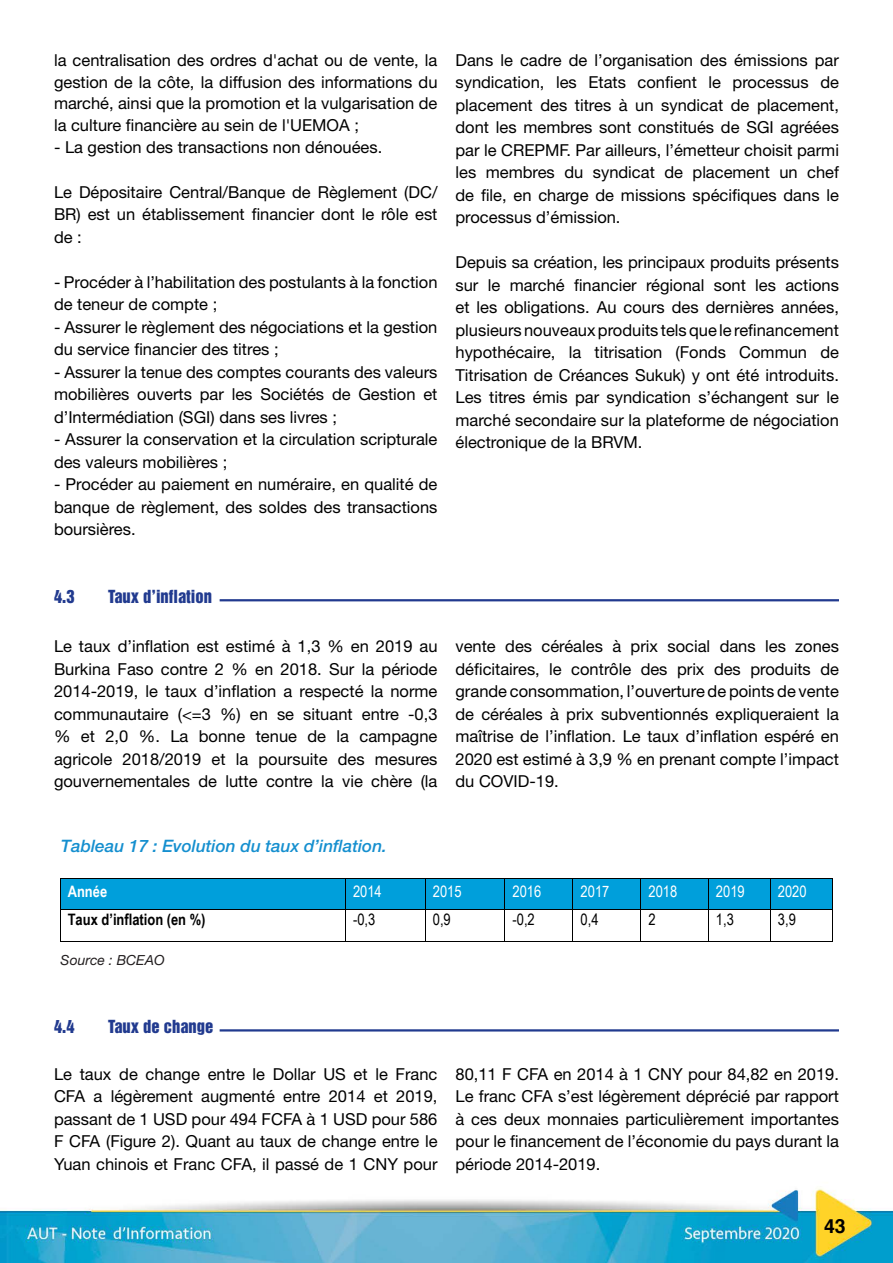
<style>
.page{position:relative;width:893px;height:1263px;background:#fff}
.page>*{position:absolute;margin:0;border:0;box-sizing:border-box;transform-origin:0 0}
.t1{font:700 19.5px "Helvetica";color:#000}
.t2{font:italic 500 17.1px "Helvetica Neue LT Std";color:#158fcf}
.t3{font:16.5px/22.5px "Helvetica Neue LT Std";color:#000;text-align:justify}
.t4{font:16.5px "Helvetica Inserat";color:#213a8f}
.t5{font:15.75px "Arial Narrow";color:#fff}
.t6{font:15.75px "Arial Narrow";color:#000}
.t7{font:700 15.75px "Arial Narrow";color:#000}
.t8{font:700 15.75px "Arial Narrow";color:#fff}
.t9{font:italic 13.95px "Helvetica Neue LT Std";color:#231f20}
</style>
<div class="page">
<img style="left:0;top:599px;width:893px;height:664px">
<hr style="left:220px;top:599px;width:619px;height:2px;background:#213a8f">
<hr style="left:220px;top:1029px;width:619px;height:2px;background:#213a8f">
<div style="left:61px;top:878px;width:772px;height:31px;background:#009fdb"></div>
<hr style="left:60px;top:878px;width:285px;height:1px;background:#000">
<hr style="left:346px;top:878px;width:79px;height:1px;background:#000">
<hr style="left:425px;top:878px;width:79px;height:1px;background:#000">
<hr style="left:505px;top:878px;width:68px;height:1px;background:#000">
<hr style="left:573px;top:878px;width:67px;height:1px;background:#000">
<hr style="left:641px;top:878px;width:67px;height:1px;background:#000">
<hr style="left:709px;top:878px;width:61px;height:1px;background:#000">
<hr style="left:771px;top:878px;width:61px;height:1px;background:#000">
<hr style="left:60px;top:878px;width:1px;height:31px;background:#000">
<hr style="left:345px;top:878px;width:1px;height:31px;background:#000">
<hr style="left:425px;top:878px;width:1px;height:31px;background:#000">
<hr style="left:504px;top:878px;width:1px;height:31px;background:#000">
<hr style="left:573px;top:878px;width:1px;height:31px;background:#000">
<hr style="left:640px;top:878px;width:1px;height:31px;background:#000">
<hr style="left:708px;top:878px;width:1px;height:31px;background:#000">
<hr style="left:770px;top:878px;width:1px;height:31px;background:#000">
<hr style="left:832px;top:878px;width:1px;height:31px;background:#000">
<hr style="left:60px;top:909px;width:285px;height:1px;background:#000">
<hr style="left:346px;top:909px;width:79px;height:1px;background:#000">
<hr style="left:425px;top:909px;width:79px;height:1px;background:#000">
<hr style="left:505px;top:909px;width:68px;height:1px;background:#000">
<hr style="left:573px;top:909px;width:67px;height:1px;background:#000">
<hr style="left:641px;top:909px;width:67px;height:1px;background:#000">
<hr style="left:709px;top:909px;width:61px;height:1px;background:#000">
<hr style="left:771px;top:909px;width:61px;height:1px;background:#000">
<hr style="left:60px;top:910px;width:1px;height:31px;background:#000">
<hr style="left:60px;top:941px;width:285px;height:1px;background:#000">
<hr style="left:345px;top:910px;width:1px;height:31px;background:#000">
<hr style="left:346px;top:941px;width:79px;height:1px;background:#000">
<hr style="left:425px;top:910px;width:1px;height:31px;background:#000">
<hr style="left:425px;top:941px;width:79px;height:1px;background:#000">
<hr style="left:504px;top:910px;width:1px;height:31px;background:#000">
<hr style="left:505px;top:941px;width:68px;height:1px;background:#000">
<hr style="left:573px;top:910px;width:1px;height:31px;background:#000">
<hr style="left:573px;top:941px;width:67px;height:1px;background:#000">
<hr style="left:640px;top:910px;width:1px;height:31px;background:#000">
<hr style="left:641px;top:941px;width:67px;height:1px;background:#000">
<hr style="left:708px;top:910px;width:1px;height:31px;background:#000">
<hr style="left:709px;top:941px;width:61px;height:1px;background:#000">
<hr style="left:770px;top:910px;width:1px;height:31px;background:#000">
<hr style="left:771px;top:941px;width:61px;height:1px;background:#000">
<hr style="left:832px;top:910px;width:1px;height:31px;background:#000">
<p class="t3" style="left:54px;top:49px;width:385px;line-height:21.8px">la centralisation des ordres d'achat ou de vente, la gestion de la côte, la diffusion des informations du marché, ainsi que la promotion et la vulgarisation de la culture financière au sein de l'UEMOA ;</p>
<p class="t3" style="left:54px;top:135px;width:330px">- La gestion des transactions non dénouées.</p>
<p class="t3" style="left:54px;top:180px;width:385px">Le Dépositaire Central/Banque de Règlement (DC/ BR) est un établissement financier dont le rôle est de :</p>
<p class="t3" style="left:54px;top:270px;width:385px">- Procéder à l’habilitation des postulants à la fonction de teneur de compte ;</p>
<p class="t3" style="left:54px;top:315px;width:385px">- Assurer le règlement des négociations et la gestion du service financier des titres ;</p>
<p class="t3" style="left:54px;top:360px;width:385px">- Assurer la tenue des comptes courants des valeurs mobilières ouverts par les Sociétés de Gestion et d’Intermédiation (SGI) dans ses livres ;</p>
<p class="t3" style="left:54px;top:428px;width:385px">- Assurer la conservation et la circulation scripturale des valeurs mobilières ;</p>
<p class="t3" style="left:54px;top:473px;width:385px">- Procéder au paiement en numéraire, en qualité de banque de règlement, des soldes des transactions boursières.</p>
<p class="t3" style="left:455px;top:48px;width:385px">Dans le cadre de l’organisation des émissions par syndication, les Etats confient le processus de placement des titres à un syndicat de placement, dont les membres sont constitués de SGI agréées par le CREPMF. Par ailleurs, l’émetteur choisit parmi les membres du syndicat de placement un chef de file, en charge de missions spécifiques dans le processus d’émission.</p>
<p class="t3" style="left:455px;top:251px;width:385px">Depuis sa création, les principaux produits présents sur le marché financier régional sont les actions et les obligations. Au cours des dernières années, plusieurs nouveaux produits tels que le refinancement hypothécaire, la titrisation (Fonds Commun de Titrisation de Créances Sukuk) y ont été introduits.<br>Les titres émis par syndication s’échangent sur le marché secondaire sur la plateforme de négociation électronique de la BRVM.</p>
<p class="t4" style="left:54px;top:586px;width:22px">4.3</p>
<p class="t4" style="left:108px;top:586px;width:105px">Taux d’inflation</p>
<p class="t3" style="left:54px;top:635px;width:385px">Le taux d’inflation est estimé à 1,3 % en 2019 au Burkina Faso contre 2 % en 2018. Sur la période 2014-2019, le taux d’inflation a respecté la norme communautaire (&lt;=3 %) en se situant entre -0,3 % et 2,0 %. La bonne tenue de la campagne agricole 2018/2019 et la poursuite des mesures gouvernementales de lutte contre la vie chère (la</p>
<p class="t3" style="left:455px;top:635px;width:385px">vente des céréales à prix social dans les zones déficitaires, le contrôle des prix des produits de grande consommation, l’ouverture de points de vente de céréales à prix subventionnés expliqueraient la maîtrise de l’inflation. Le taux d’inflation espéré en 2020 est estimé à 3,9 % en prenant compte l’impact du COVID-19.</p>
<p class="t2" style="left:61px;top:836px;width:327px">Tableau 17 : Evolution du taux d’inflation.</p>
<p class="t8" style="left:68px;top:880px;width:41px">Année</p>
<p class="t5" style="left:353px;top:880px;width:30px">2014</p>
<p class="t5" style="left:433px;top:880px;width:30px">2015</p>
<p class="t5" style="left:513px;top:880px;width:30px">2016</p>
<p class="t5" style="left:581px;top:880px;width:30px">2017</p>
<p class="t5" style="left:649px;top:880px;width:30px">2018</p>
<p class="t5" style="left:716px;top:880px;width:30px">2019</p>
<p class="t5" style="left:778px;top:880px;width:30px">2020</p>
<p class="t7" style="left:68px;top:907px;width:139px">Taux d’inflation (en %)</p>
<p class="t6" style="left:353px;top:908px;width:24px">-0,3</p>
<p class="t6" style="left:433px;top:908px;width:19px">0,9</p>
<p class="t6" style="left:513px;top:908px;width:24px">-0,2</p>
<p class="t6" style="left:581px;top:908px;width:19px">0,4</p>
<p class="t6" style="left:649px;top:908px;width:9px">2</p>
<p class="t6" style="left:716px;top:908px;width:19px">1,3</p>
<p class="t6" style="left:778px;top:908px;width:19px">3,9</p>
<p class="t9" style="left:61px;top:952px;width:106px">Source : BCEAO</p>
<p class="t4" style="left:54px;top:1016px;width:22px">4.4</p>
<p class="t4" style="left:108px;top:1016px;width:107px">Taux de change</p>
<p class="t3" style="left:54px;top:1062px;width:385px">Le taux de change entre le Dollar US et le Franc CFA a légèrement augmenté entre 2014 et 2019, passant de 1 USD pour 494 FCFA à 1 USD pour 586<br>F CFA (Figure 2). Quant au taux de change entre le Yuan chinois et Franc CFA, il passé de 1 CNY pour</p>
<p class="t3" style="left:455px;top:1062px;width:385px">80,11 F CFA en 2014 à 1 CNY pour 84,82 en 2019.<br>Le franc CFA s’est légèrement déprécié par rapport à ces deux monnaies particulièrement importantes pour le financement de l’économie du pays durant la période 2014-2019.</p>
<p class="t1" style="left:824px;top:1214px;width:23px">43</p>
</div>
